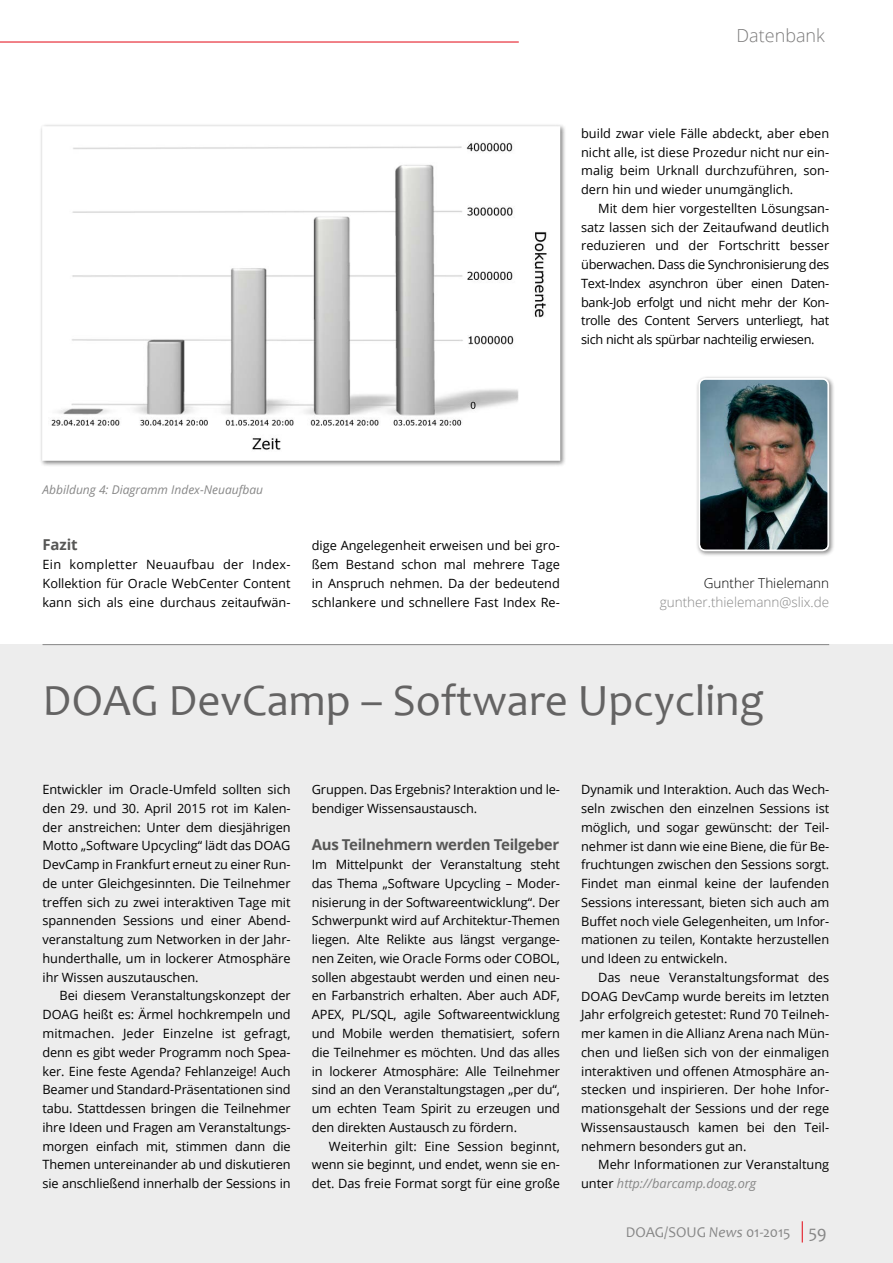
<style>
.page{position:relative;width:893px;height:1263px;background:#fff}
.page>*{position:absolute;margin:0;border:0;box-sizing:border-box;transform-origin:0 0}
.t1{font:45px "Candara";color:#646363}
.t2{font:300 18px "Open Sans";color:#7c7b7b}
.t3{font:700 15px "Open Sans";letter-spacing:-.02em;color:#575756}
.t4{font:15px "Candara";color:#878787}
.t5{font:300 13.5px "Open Sans";color:#878787}
.t6{font:300 13.5px "Open Sans";color:#000}
.t7{font:12.75px/18.8px "Open Sans";letter-spacing:-.005em;color:#000;text-align:justify}
.t8{font:italic 12px "Open Sans";color:#878787}
.s1{font-style:italic;color:#878787}
.s2{font-style:italic}
.s3{font-size:18px}
</style>
<div class="page">
<hr style="left:0;top:42px;width:519px;height:1px;background:#e30613">
<div style="left:0;top:645px;width:893px;height:618px;background:#ededed"></div>
<svg style="left:41px;top:125px;width:522px;height:339px"></svg>
<div style="left:695px;top:375px;width:140px;height:182px;background:#000;opacity:.5"></div>
<img style="left:701px;top:381px;width:127px;height:169px">
<div style="left:698px;top:378px;width:131px;height:173px;border:2px solid #fff;border-radius:6px"></div>
<hr style="left:43px;top:644px;width:786px;height:1px;background:#878787">
<svg style="left:802px;top:1221px;width:1px;height:21px"></svg>
<h2 class="t2" style="left:737px;top:24px;width:90px">Datenbank</h2>
<p class="t7" style="left:581px;top:123px;width:250px">build zwar viele Fälle abdeckt, aber eben nicht alle, ist diese Prozedur nicht nur ein&shy;malig beim Urknall durchzuführen, son&shy;dern hin und wieder unumgänglich.</p>
<p class="t7" style="left:581px;top:199px;width:250px;text-indent:17px">Mit dem hier vorgestellten Lösungsan&shy;satz lassen sich der Zeitaufwand deutlich reduzieren und der Fortschritt besser überwachen. Dass die Synchronisierung des Text-Index asynchron über einen Daten&shy;bank-Job erfolgt und nicht mehr der Kon&shy;trolle des Content Servers unterliegt, hat sich nicht als spürbar nachteilig erwiesen.</p>
<p class="t8" style="left:43px;top:481px;width:222px">Abbildung 4: Diagramm Index-Neuaufbau</p>
<p class="t3" style="left:43px;top:534px;width:37px">Fazit</p>
<p class="t7" style="left:43px;top:555px;width:250px">Ein kompletter Neuaufbau der Index-Kollektion für Oracle WebCenter Content kann sich als eine durchaus zeitaufwän-</p>
<p class="t7" style="left:312px;top:536px;width:250px">dige Angelegenheit erweisen und bei gro&shy;ßem Bestand schon mal mehrere Tage in Anspruch nehmen. Da der bedeutend schlankere und schnellere Fast Index Re-</p>
<p class="t6" style="left:704px;top:574px;width:127px">Gunther Thielemann</p>
<p class="t5" style="left:660px;top:592px;width:171px">gunther.thielemann@slix.de</p>
<h1 class="t1" style="left:43px;top:672px;width:723px">DOAG DevCamp – Software Upcycling</h1>
<p class="t7" style="left:43px;top:780px;width:250px">Entwickler im Oracle-Umfeld sollten sich den 29. und 30. April 2015 rot im Kalen&shy;der anstreichen: Unter dem diesjährigen Motto „Software Upcycling“ lädt das DOAG DevCamp in Frankfurt erneut zu einer Run&shy;de unter Gleichgesinnten. Die Teilnehmer treffen sich zu zwei interaktiven Tage mit spannenden Sessions und einer Abend&shy;veranstaltung zum Networken in der Jahr&shy;hunderthalle, um in lockerer Atmosphäre ihr Wissen auszutauschen.</p>
<p class="t7" style="left:43px;top:986px;width:250px;text-indent:17px">Bei diesem Veranstaltungskonzept der DOAG heißt es: Ärmel hochkrempeln und mitmachen. Jeder Einzelne ist gefragt, denn es gibt weder Programm noch Spea&shy;ker. Eine feste Agenda? Fehlanzeige! Auch Beamer und Standard-Präsentationen sind tabu. Stattdessen bringen die Teilnehmer ihre Ideen und Fragen am Veranstaltungs&shy;morgen einfach mit, stimmen dann die Themen untereinander ab und diskutieren sie anschließend innerhalb der Sessions in</p>
<p class="t7" style="left:312px;top:780px;width:250px">Gruppen. Das Ergebnis? Interaktion und le&shy;bendiger Wissensaustausch.</p>
<p class="t3" style="left:312px;top:834px;width:249px">Aus Teilnehmern werden Teilgeber</p>
<p class="t7" style="left:312px;top:855px;width:250px">Im Mittelpunkt der Veranstaltung steht das Thema „Software Upcycling – Moder&shy;nisierung in der Softwareentwicklung“. Der Schwerpunkt wird auf Architektur-Themen liegen. Alte Relikte aus längst vergange&shy;nen Zeiten, wie Oracle Forms oder COBOL, sollen abgestaubt werden und einen neu&shy;en Farbanstrich erhalten. Aber auch ADF, APEX, PL/SQL, agile Softwareentwicklung und Mobile werden thematisiert, sofern die Teilnehmer es möchten. Und das alles in lockerer Atmosphäre: Alle Teilnehmer sind an den Veranstaltungstagen „per du“, um echten Team Spirit zu erzeugen und den direkten Austausch zu fördern.</p>
<p class="t7" style="left:312px;top:1136px;width:250px;text-indent:17px">Weiterhin gilt: Eine Session beginnt, wenn sie beginnt, und endet, wenn sie en&shy;det. Das freie Format sorgt für eine große</p>
<p class="t7" style="left:581px;top:780px;width:250px">Dynamik und Interaktion. Auch das Wech&shy;seln zwischen den einzelnen Sessions ist möglich, und sogar gewünscht: der Teil&shy;nehmer ist dann wie eine Biene, die für Be&shy;fruchtungen zwischen den Sessions sorgt.<br>Findet man einmal keine der laufenden Sessions interessant, bieten sich auch am Buffet noch viele Gelegenheiten, um Infor&shy;mationen zu teilen, Kontakte herzustellen und Ideen zu entwickeln.</p>
<p class="t7" style="left:581px;top:967px;width:250px;text-indent:17px">Das neue Veranstaltungsformat des DOAG DevCamp wurde bereits im letzten Jahr erfolgreich getestet: Rund 70 Teilneh&shy;mer kamen in die Allianz Arena nach Mün&shy;chen und ließen sich von der einmaligen interaktiven und offenen Atmosphäre an&shy;stecken und inspirieren. Der hohe Infor&shy;mationsgehalt der Sessions und der rege Wissensaustausch kamen bei den Teil&shy;nehmern besonders gut an.</p>
<p class="t7" style="left:581px;top:1155px;width:250px;text-indent:17px">Mehr Informationen zur Veranstaltung unter <span class="s1">http://barcamp.doag.org</span></p>
<p class="t4" style="left:626px;top:1223px;width:202px">DOAG/SOUG <span class="s2">News</span> 01-2015 <span class="s3">59</span></p>
</div>
